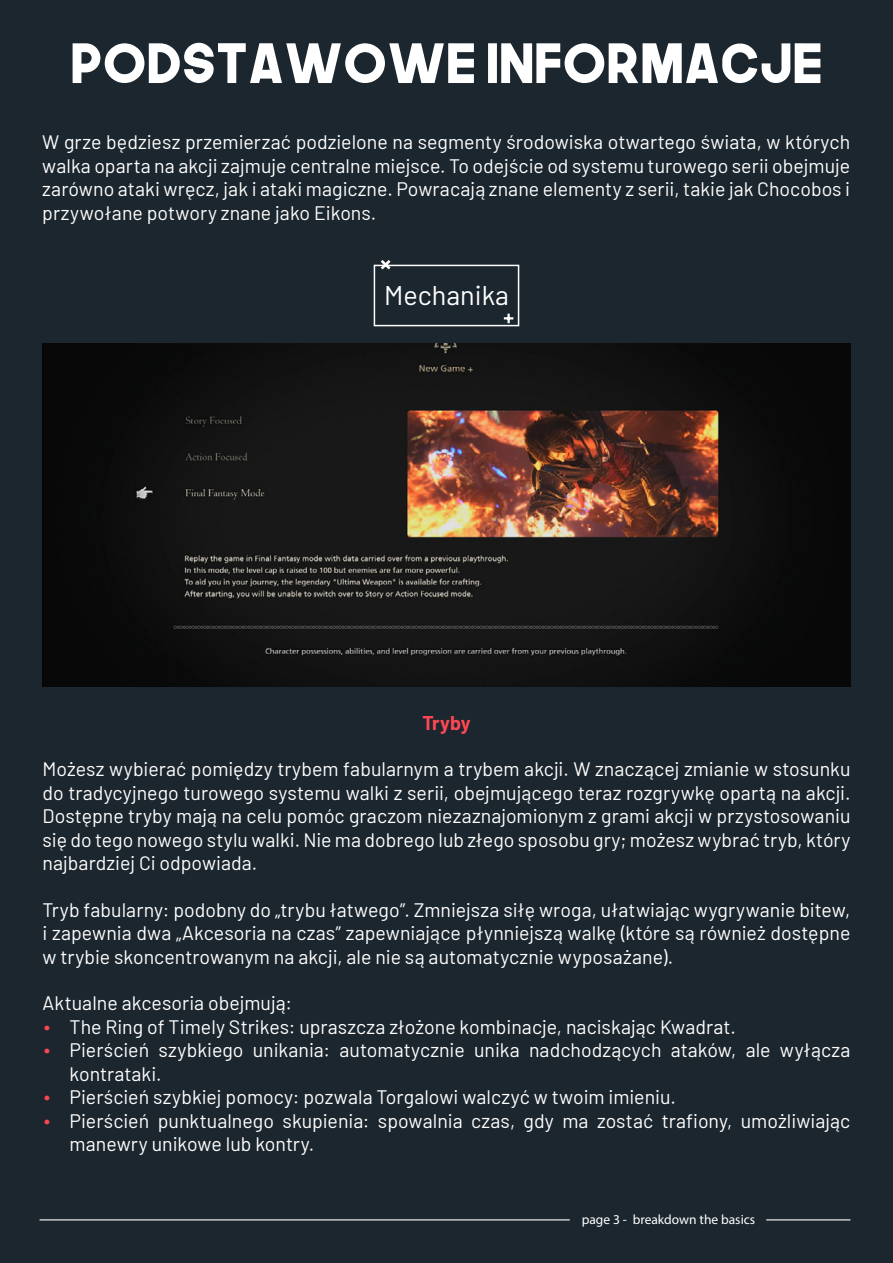
<style>
.page{position:relative;width:893px;height:1263px;background:#1c262e}
.page>*{position:absolute;margin:0;border:0;box-sizing:border-box;transform-origin:0 0}
.t1{font:54px "The Next Font";color:#fff}
.t2{font:27px "Barlow";color:#fff}
.t3{font:19.5px/23.4px "Barlow";color:#fff;text-align:justify}
.t4{font:700 19.5px "Barlow";letter-spacing:-.005em;color:#ff4754}
.t5{font:13.5px "Myriad Pro";color:#fff}
.s1{font-family:"D DIN PRO Regular";color:#ff4754}
</style>
<div class="page">
<hr style="left:40px;top:1219px;width:530px;height:1px;background:#fff">
<hr style="left:766px;top:1219px;width:84px;height:1px;background:#fff">
<img style="left:42px;top:343px;width:809px;height:343px">
<div style="left:374px;top:265px;width:145px;height:61px;border:2px solid #fff"></div>
<svg style="left:378px;top:260px;width:15px;height:10px"></svg>
<svg style="left:504px;top:314px;width:9px;height:9px"></svg>
<h1 class="t1" style="left:70px;top:26px;width:754px">PODSTAWOWE INFORMACJE</h1>
<p class="t3" style="left:42px;top:129px;width:809px">W grze będziesz przemierzać podzielone na segmenty środowiska otwartego świata, w których walka oparta na akcji zajmuje centralne miejsce. To odejście od systemu turowego serii obejmuje zarówno ataki wręcz, jak i ataki magiczne. Powracają znane elementy z serii, takie jak Chocobos i przywołane potwory znane jako Eikons.</p>
<h2 class="t2" style="left:384px;top:275px;width:126px">Mechanika</h2>
<p class="t4" style="left:422px;top:709px;width:50px">Tryby</p>
<p class="t3" style="left:43px;top:756px;width:809px">Możesz wybierać pomiędzy trybem fabularnym a trybem akcji. W znaczącej zmianie w stosunku do tradycyjnego turowego systemu walki z serii, obejmującego teraz rozgrywkę opartą na akcji.<br>Dostępne tryby mają na celu pomóc graczom niezaznajomionym z grami akcji w przystosowaniu się do tego nowego stylu walki. Nie ma dobrego lub złego sposobu gry; możesz wybrać tryb, który najbardziej Ci odpowiada.</p>
<p class="t3" style="left:43px;top:897px;width:809px">Tryb fabularny: podobny do „trybu łatwego”. Zmniejsza siłę wroga, ułatwiając wygrywanie bitew, i zapewnia dwa „Akcesoria na czas” zapewniające płynniejszą walkę (które są również dostępne w trybie skoncentrowanym na akcji, ale nie są automatycznie wyposażane).</p>
<p class="t3" style="left:43px;top:990px;width:251px">Aktualne akcesoria obejmują:</p>
<p class="t3" style="left:43px;top:1014px;width:695px"><span class="s1">•</span> The Ring of Timely Strikes: upraszcza złożone kombinacje, naciskając Kwadrat.</p>
<p class="t3" style="left:70px;top:1037px;width:782px;text-indent:-27px"><span class="s1">•</span> Pierścień szybkiego unikania: automatycznie unika nadchodzących ataków, ale wyłącza kontrataki.</p>
<p class="t3" style="left:43px;top:1084px;width:635px"><span class="s1">•</span> Pierścień szybkiej pomocy: pozwala Torgalowi walczyć w twoim imieniu.</p>
<p class="t3" style="left:70px;top:1107px;width:782px;text-indent:-27px"><span class="s1">•</span> Pierścień punktualnego skupienia: spowalnia czas, gdy ma zostać trafiony, umożliwiając manewry unikowe lub kontry.</p>
<p class="t5" style="left:582px;top:1211px;width:175px">page 3 - breakdown the basics</p>
</div>
